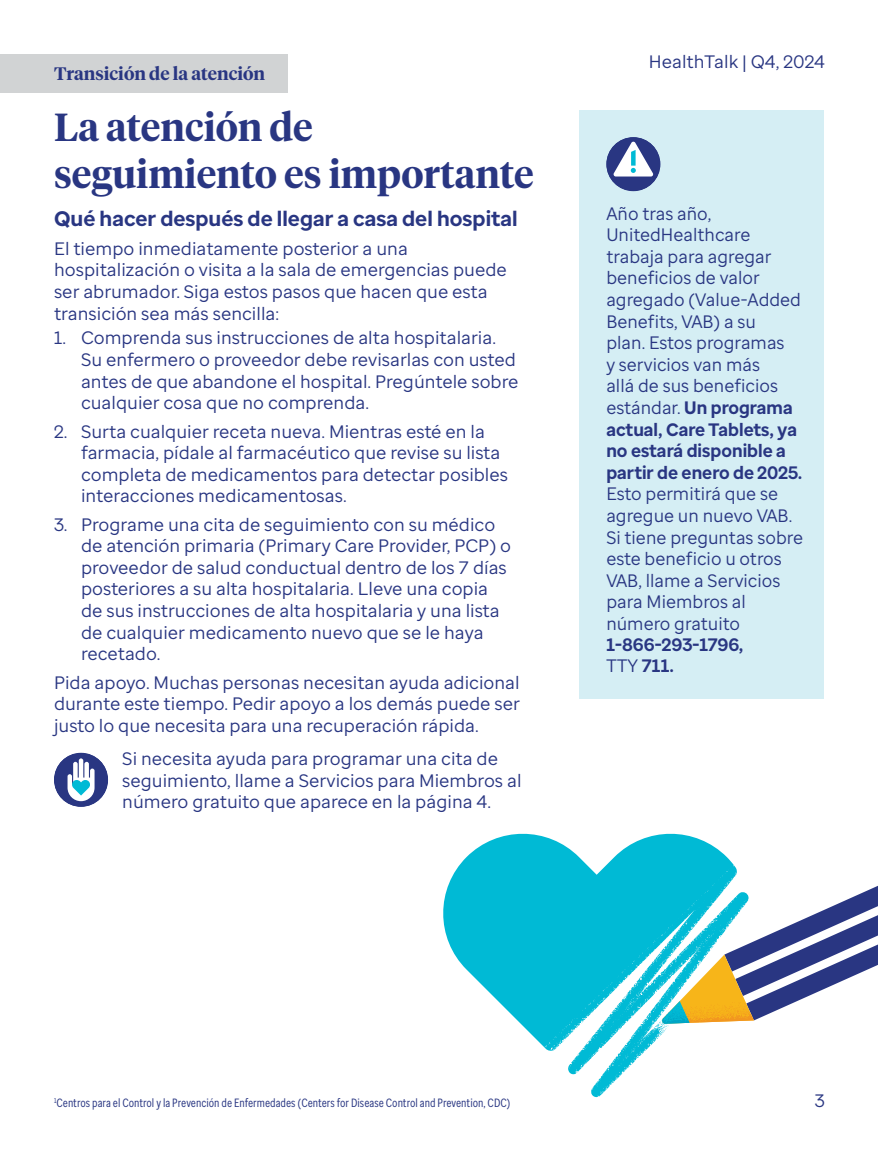
<style>
.page{position:relative;width:878px;height:1161px;background:#fff}
.page>*{position:absolute;margin:0;border:0;box-sizing:border-box;transform-origin:0 0}
.Headline{font:600 39px/46.8px "UHC Serif Headline";color:#293682}
.Subhead{font:700 21px "Enterprise Sans";color:#293682}
.BodyCopy{font:18px/21.6px "Enterprise Sans";color:#293682}
.IconCTA{font:18px/21.6px "Enterprise Sans";color:#293682}
.t1{font:600 18px "UHC Serif Headline";color:#293682}
.BodyCopy-2{font:12px "Enterprise Sans Cond";color:#293682}
.s1{font-weight:700}
</style>
<div class="page">
<svg style="left:748px;top:886px;width:130px;height:135px"></svg>
<svg style="left:443px;top:833px;width:305px;height:265px;fill:#00bad5"></svg>
<div style="left:0;top:54px;width:287px;height:38px;background:#d1d3d4"></div>
<div style="left:54px;top:753px;width:54px;height:54px;background:#293682;border-radius:50%"></div>
<svg style="left:68px;top:758px;width:26px;height:43px"></svg>
<div style="left:579px;top:110px;width:245px;height:589px;background:#d5eef4"></div>
<div style="left:606px;top:137px;width:54px;height:54px;background:#293682;border-radius:50%"></div>
<svg style="left:613px;top:141px;width:40px;height:36px"></svg>
<p class="t1" style="left:54px;top:61px;width:213px">Transición de la atención</p>
<p class="Headline" style="left:54px;top:102px;width:481px">La atención de seguimiento es importante</p>
<p class="Subhead" style="left:54px;top:205px;width:465px">Qué hacer después de llegar a casa del hospital</p>
<p class="BodyCopy" style="left:54px;top:237px;width:454px">El tiempo inmediatamente posterior a una hospitalización o visita a la sala de emergencias puede ser abrumador. Siga estos pasos que hacen que esta transición sea más sencilla:</p>
<p class="BodyCopy" style="left:81px;top:327px;width:439px;text-indent:-27px">1. Comprenda sus instrucciones de alta hospitalaria.<br>Su enfermero o proveedor debe revisarlas con usted antes de que abandone el hospital. Pregúntele sobre cualquier cosa que no comprenda.</p>
<p class="BodyCopy" style="left:81px;top:420px;width:428px;text-indent:-27px">2. Surta cualquier receta nueva. Mientras esté en la farmacia, pídale al farmacéutico que revise su lista completa de medicamentos para detectar posibles interacciones medicamentosas.</p>
<p class="BodyCopy" style="left:81px;top:513px;width:431px;text-indent:-27px">3. Programe una cita de seguimiento con su médico de atención primaria (Primary Care Provider, PCP) o proveedor de salud conductual dentro de los 7 días posteriores a su alta hospitalaria. Lleve una copia de sus instrucciones de alta hospitalaria y una lista de cualquier medicamento nuevo que se le haya recetado.</p>
<p class="BodyCopy" style="left:54px;top:671px;width:467px;text-align:justify">Pida apoyo. Muchas personas necesitan ayuda adicional durante este tiempo. Pedir apoyo a los demás puede ser justo lo que necesita para una recuperación rápida.</p>
<p class="IconCTA" style="left:122px;top:748px;width:401px">Si necesita ayuda para programar una cita de seguimiento, llame a Servicios para Miembros al número gratuito que aparece en la página 4.</p>
<p class="BodyCopy" style="left:649px;top:50px;width:177px">HealthTalk | Q4, 2024</p>
<p class="BodyCopy" style="left:606px;top:202px;width:198px">Año tras año,<br>UnitedHealthcare trabaja para agregar beneficios de valor agregado (Value-Added<br>Benefits, VAB) a su<br>plan. Estos programas<br>y servicios van más<br>allá de sus beneficios estándar. <span class="s1">Un programa actual, Care Tablets, ya no estará disponible a partir de enero de 2025.<br></span>Esto permitirá que se agregue un nuevo VAB.<br>Si tiene preguntas sobre este beneficio u otros<br>VAB, llame a Servicios para Miembros al número gratuito<br><span class="s1">1-866-293-1796,<br></span>TTY <span class="s1">711.</span></p>
<p class="BodyCopy-2" style="left:54px;top:1095px;width:458px"><sup>1</sup>Centros para el Control y la Prevención de Enfermedades (Centers for Disease Control and Prevention, CDC)</p>
<p class="BodyCopy" style="left:814px;top:1090px;width:12px">3</p>
</div>
